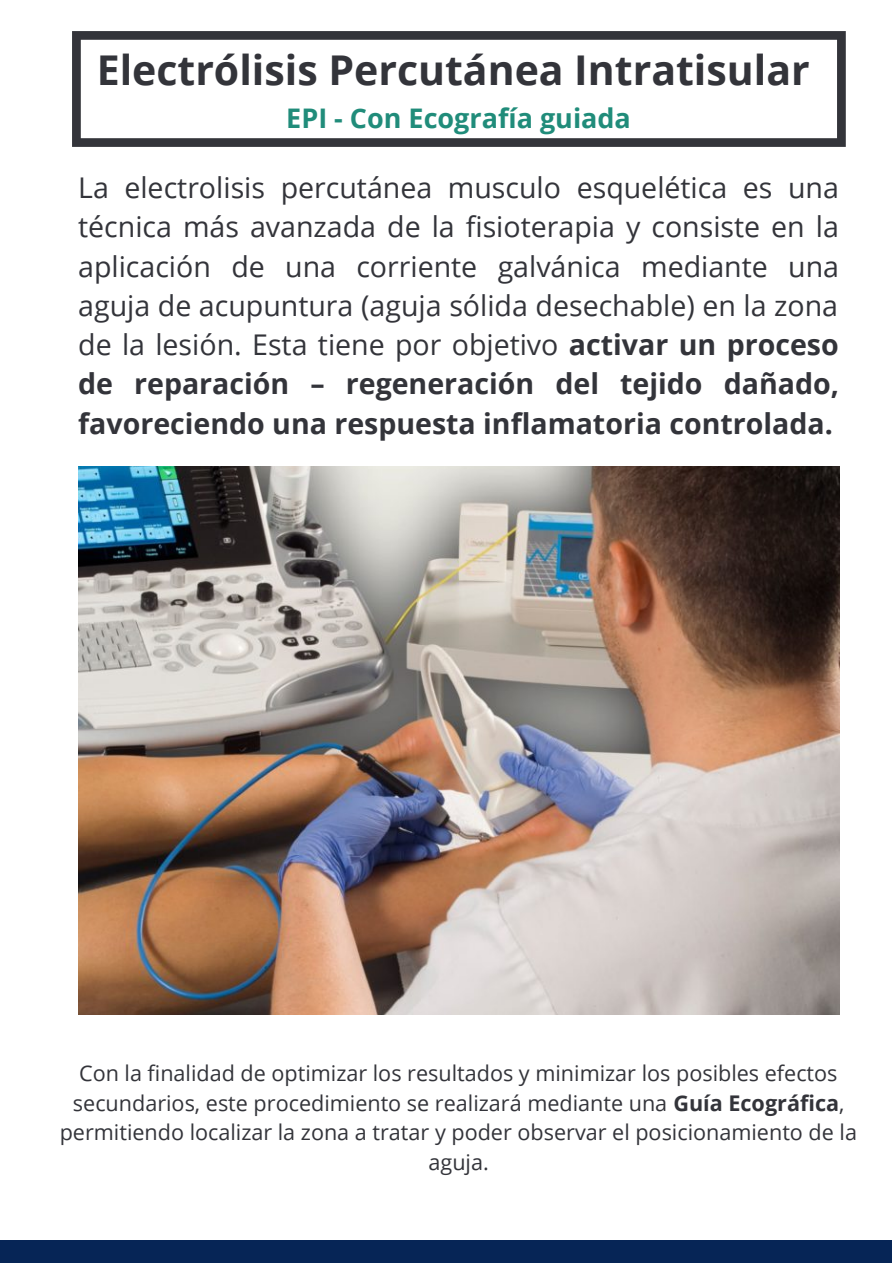
<style>
.page{position:relative;width:893px;height:1264px;background:#fff}
.page>*{position:absolute;margin:0;border:0;box-sizing:border-box;transform-origin:0 0}
.t1{font:700 41.1px "Open Sans";color:#33343a}
.t2{font:28.5px/39.3px "Open Sans";color:#33343a;text-align:justify}
.t3{font:700 27px "Open Sans";color:#208c7a}
.t4{font:21.6px/29.7px "Open Sans";color:#33343a;text-align:center}
.s1{font-weight:700}
</style>
<div class="page">
<div style="left:0;top:1239px;width:892px;height:23px;background:#062556"></div>
<img style="left:78px;top:466px;width:761px;height:548px">
<svg style="left:72px;top:31px;width:773px;height:116px"></svg>
<h1 class="t1" style="left:97px;top:41px;width:714px">Electrólisis Percutánea Intratisular</h1>
<p class="t3" style="left:286px;top:99px;width:346px">EPI - Con Ecografía guiada</p>
<p class="t2" style="left:78px;top:167px;width:762px">La electrolisis percutánea musculo esquelética es una técnica más avanzada de la fisioterapia y consiste en la aplicación de una corriente galvánica mediante una aguja de acupuntura (aguja sólida desechable) en la zona de la lesión. Esta tiene por objetivo <span class="s1">activar un proceso de reparación – regeneración del tejido dañado, favoreciendo una respuesta inflamatoria controlada.</span></p>
<p class="t4" style="left:60px;top:1057px;width:798px">Con la finalidad de optimizar los resultados y minimizar los posibles efectos secundarios, este procedimiento se realizará mediante una <span class="s1">Guía Ecográfica</span>, permitiendo localizar la zona a tratar y poder observar el posicionamiento de la aguja.</p>
</div>
